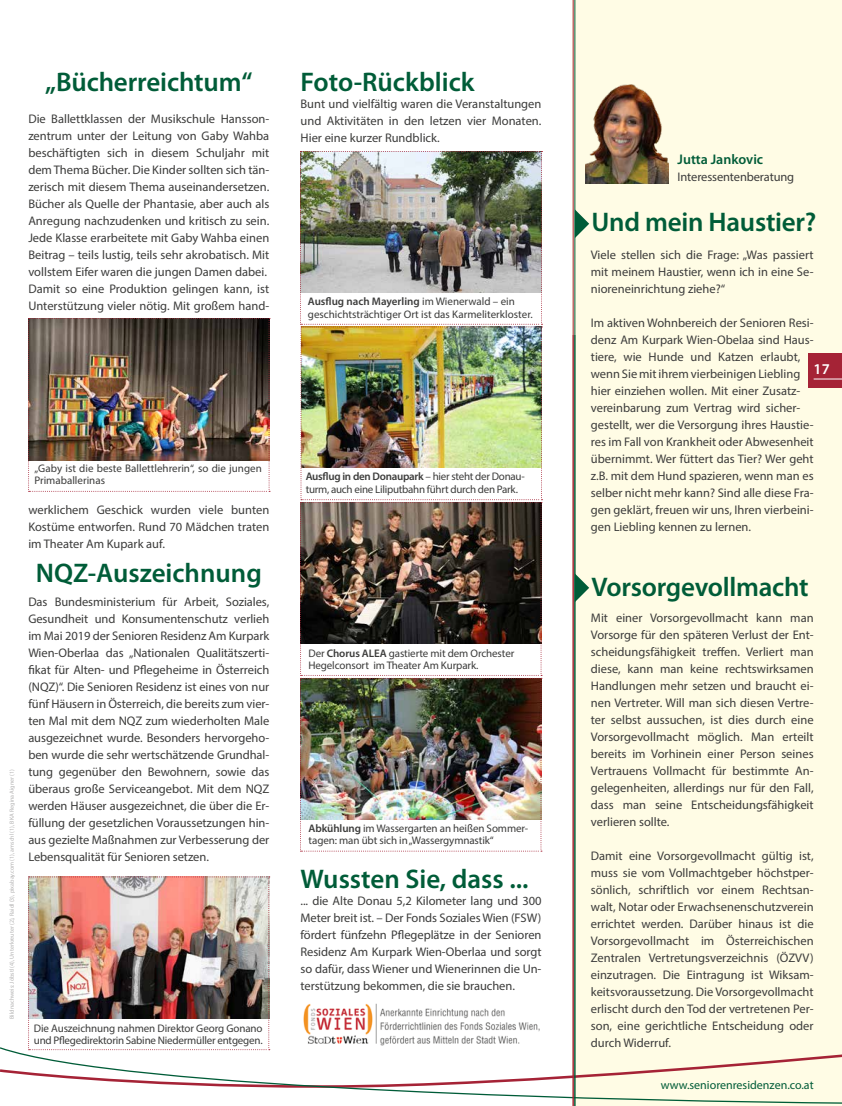
<style>
.page{position:relative;width:842px;height:1106px;background:#fff}
.page>*{position:absolute;margin:0;border:0;box-sizing:border-box;transform-origin:0 0}
.t1{font:600 27px "Myriad Pro";letter-spacing:-.005em;color:#005c38}
.t2{font:600 15px "Myriad Pro";color:#fff}
.t3{font:600 14px "Myriad Pro";color:#005c38}
.t4{font:12.5px/17px "Myriad Pro";color:#3c3c3b;text-align:justify}
.t5{font:12px "Myriad Pro";color:#005c38}
.t6{font:11px/12px "Myriad Pro";letter-spacing:-.01em;color:#3c3c3b}
.t7{font:6px "Myriad Pro";color:#b3b2b2}
.s1{font-weight:600}
</style>
<div class="page">
<div style="left:573px;top:0;width:269px;height:1106px;background:#fffce5"></div>
<div style="left:809px;top:354px;width:33px;height:34px;background:#a52336"></div>
<svg style="left:814px;top:378px;width:28px;height:1px"></svg>
<hr style="left:573px;top:0;width:1px;height:1106px;background:#a52336">
<hr style="left:575px;top:0;width:1px;height:1106px;background:#005c38">
<svg style="left:575px;top:209px;width:14px;height:29px"></svg>
<img style="left:28px;top:318px;width:242px;height:174px">
<img style="left:300px;top:151px;width:242px;height:700px">
<svg style="left:0;top:876px;width:842px;height:228px"></svg>
<hr style="left:573px;top:335px;width:1px;height:771px;background:#a52336">
<hr style="left:575px;top:335px;width:1px;height:771px;background:#005c38">
<svg style="left:575px;top:573px;width:14px;height:29px"></svg>
<img style="left:585px;top:84px;width:84px;height:99px">
<h1 class="t1" style="left:45px;top:65px;width:209px">„Bücherreichtum“</h1>
<p class="t4" style="left:28px;top:110px;width:242px;text-align:left">Die Ballettklassen der Musikschule Hansson&shy;zentrum unter der Leitung von Gaby Wahba beschäftigten sich in diesem Schuljahr mit dem Thema Bücher. Die Kinder sollten sich tän&shy;zerisch mit diesem Thema auseinandersetzen.<br>Bücher als Quelle der Phantasie, aber auch als Anregung nachzudenken und kritisch zu sein.<br>Jede Klasse erarbeitete mit Gaby Wahba einen Beitrag – teils lustig, teils sehr akrobatisch. Mit vollstem Eifer waren die jungen Damen dabei.<br>Damit so eine Produktion gelingen kann, ist Unterstützung vieler nötig. Mit großem hand-</p>
<h1 class="t1" style="left:300px;top:65px;width:176px">Foto-Rückblick</h1>
<p class="t4" style="left:300px;top:95px;width:242px">Bunt und vielfältig waren die Veranstaltungen und Aktivitäten in den letzen vier Monaten.<br>Hier eine kurzer Rundblick.</p>
<p class="t6" style="left:308px;top:294px;width:226px;line-height:13.2px"><span class="s1">Ausflug nach Mayerling</span> im Wienerwald – ein geschichtsträchtiger Ort ist das Karmeliterkloster.</p>
<p class="t7" style="left:8px;top:1018px;width:251px;rotate:-90deg">Bildnachweis: Jöbstl (4), Unterkreuter (2), Raidl (3), pixabay.com (1), amschl (1), BKA Regina Aigner (1)</p>
<p class="t6" style="left:34px;top:462px;width:229px">„Gaby ist die beste Ballettlehrerin“, so die jungen<br>Primaballerinas</p>
<p class="t4" style="left:28px;top:501px;width:242px">werklichem Geschick wurden viele bunten Kostüme entworfen. Rund 70 Mädchen traten im Theater Am Kupark auf.</p>
<h1 class="t1" style="left:36px;top:555px;width:227px">NQZ-Auszeichnung</h1>
<p class="t4" style="left:28px;top:593px;width:242px">Das Bundesministerium für Arbeit, Soziales, Gesundheit und Konsumentenschutz verlieh im Mai 2019 der Senioren Residenz Am Kurpark Wien-Oberlaa das „Nationalen Qualitätszerti&shy;fikat für Alten- und Pflegeheime in Österreich (NQZ)“. Die Senioren Residenz ist eines von nur fünf Häusern in Österreich, die bereits zum vier&shy;ten Mal mit dem NQZ zum wiederholten Male ausgezeichnet wurde. Besonders hervorgeho&shy;ben wurde die sehr wertschätzende Grundhal&shy;tung gegenüber den Bewohnern, sowie das überaus große Serviceangebot. Mit dem NQZ werden Häuser ausgezeichnet, die über die Er&shy;füllung der gesetzlichen Voraussetzungen hin&shy;aus gezielte Maßnahmen zur Verbesserung der Lebensqualität für Senioren setzen.</p>
<p class="t6" style="left:34px;top:1021px;width:230px">Die Auszeichnung nahmen Direktor Georg Gonano und Pflegedirektorin Sabine Niedermüller entgegen.</p>
<p class="t6" style="left:306px;top:470px;width:221px;line-height:13.2px"><span class="s1">Ausflug in den Donaupark</span> – hier steht der Donau&shy;turm, auch eine Liliputbahn führt durch den Park.</p>
<p class="t6" style="left:308px;top:646px;width:207px">Der <span class="s1">Chorus ALEA</span> gastierte mit dem Orchester<br>Hegelconsort im Theater Am Kurpark.</p>
<p class="t6" style="left:309px;top:822px;width:221px"><span class="s1">Abkühlung</span> im Wassergarten an heißen Sommer&shy;tagen: man übt sich in „Wassergymnastik“</p>
<h1 class="t1" style="left:300px;top:861px;width:230px">Wussten Sie, dass ...</h1>
<p class="t4" style="left:300px;top:892px;width:242px">... die Alte Donau 5,2 Kilometer lang und 300<br>Meter breit ist. – Der Fonds Soziales Wien (FSW) fördert fünfzehn Pflegeplätze in der Senioren Residenz Am Kurpark Wien-Oberlaa und sorgt so dafür, dass Wiener und Wienerinnen die Un&shy;terstützung bekommen, die sie brauchen.</p>
<p class="t3" style="left:677px;top:151px;width:87px">Jutta Jankovic</p>
<p class="t4" style="left:677px;top:168px;width:118px">Interessentenberatung</p>
<h1 class="t1" style="left:591px;top:205px;width:226px">Und mein Haustier?</h1>
<p class="t4" style="left:591px;top:246px;width:224px">Viele stellen sich die Frage: „Was passiert mit meinem Haustier, wenn ich in eine Se&shy;nioreneinrichtung ziehe?“</p>
<p class="t4" style="left:591px;top:314px;width:224px;text-align:left">Im aktiven Wohnbereich der Senioren Resi&shy;denz Am Kurpark Wien-Obelaa sind Haus&shy;tiere, wie Hunde und Katzen erlaubt, wenn Sie mit ihrem vierbeinigen Liebling hier einziehen wollen. Mit einer Zusatz&shy;vereinbarung zum Vertrag wird sicher&shy;gestellt, wer die Versorgung ihres Haustie&shy;res im Fall von Krankheit oder Abwesenheit übernimmt. Wer füttert das Tier? Wer geht z.B. mit dem Hund spazieren, wenn man es selber nicht mehr kann? Sind alle diese Fra&shy;gen geklärt, freuen wir uns, Ihren vierbeini&shy;gen Liebling kennen zu lernen.</p>
<p class="t2" style="left:814px;top:359px;width:18px">17</p>
<h1 class="t1" style="left:591px;top:569px;width:218px">Vorsorgevollmacht</h1>
<p class="t4" style="left:591px;top:609px;width:224px">Mit einer Vorsorgevollmacht kann man Vorsorge für den späteren Verlust der Ent&shy;scheidungsfähigkeit treffen. Verliert man diese, kann man keine rechtswirksamen Handlungen mehr setzen und braucht ei&shy;nen Vertreter. Will man sich diesen Vertre&shy;ter selbst aussuchen, ist dies durch eine Vorsorgevollmacht möglich. Man erteilt bereits im Vorhinein einer Person seines Vertrauens Vollmacht für bestimmte An&shy;gelegenheiten, allerdings nur für den Fall, dass man seine Entscheidungsfähigkeit verlieren sollte.</p>
<p class="t4" style="left:591px;top:847px;width:224px">Damit eine Vorsorgevollmacht gültig ist, muss sie vom Vollmachtgeber höchstper&shy;sönlich, schriftlich vor einem Rechtsan&shy;walt, Notar oder Erwachsenenschutzverein errichtet werden. Darüber hinaus ist die Vorsorgevollmacht im Österreichischen Zentralen Vertretungsverzeichnis (ÖZVV) einzutragen. Die Eintragung ist Wiksam&shy;keitsvoraussetzung. Die Vorsorgevollmacht erlischt durch den Tod der vertretenen Per&shy;son, eine gerichtliche Entscheidung oder durch Widerruf.</p>
<p class="t5" style="left:661px;top:1078px;width:154px">www.seniorenresidenzen.co.at</p>
</div>
